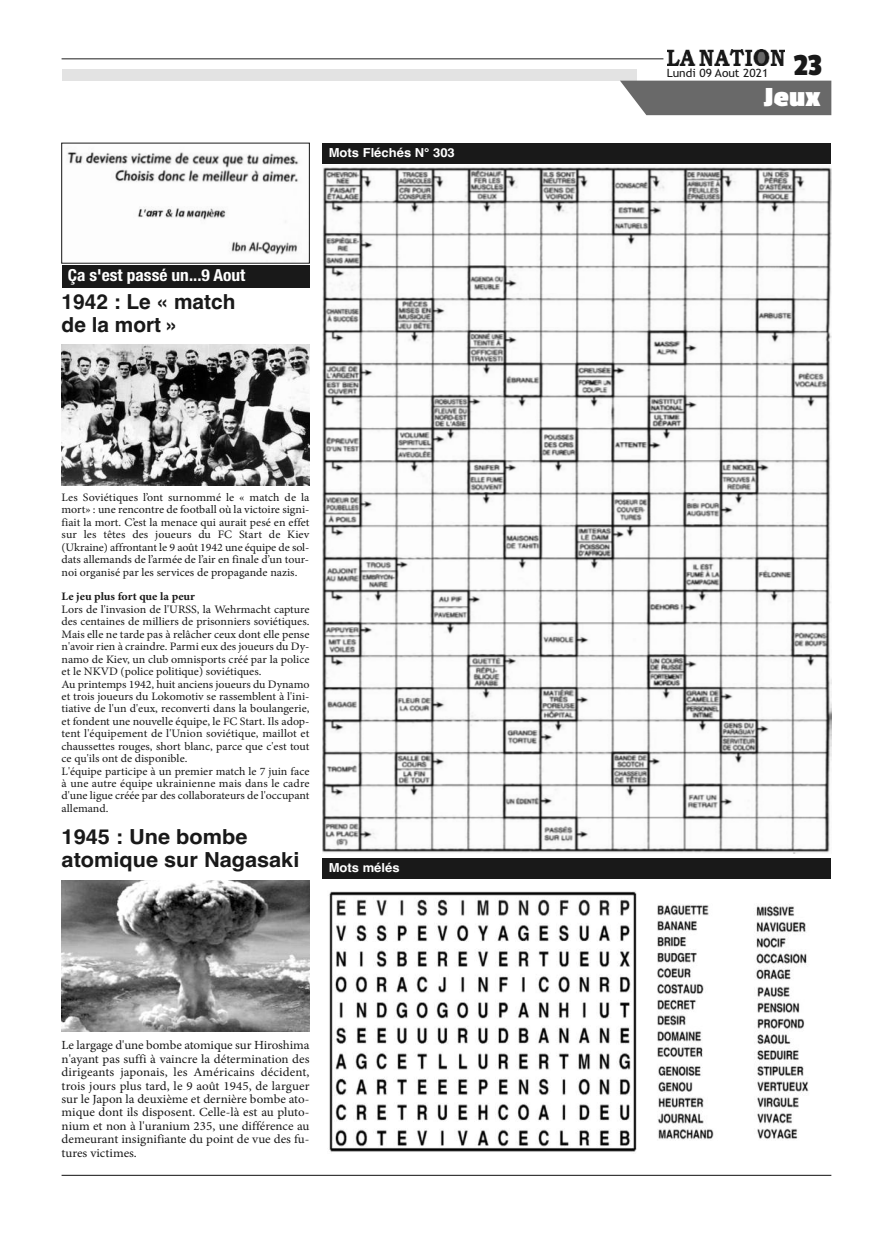
<style>
.page{position:relative;width:893px;height:1234px;background:#fff}
.page>*{position:absolute;margin:0;border:0;box-sizing:border-box;transform-origin:0 0}
.t1{font:32.1px "Passion One";color:#191919;scale:1.05 1}
.t2{font:700 28.95px "Passion One";color:#fff;scale:1.05 1}
.t3{font:700 20.7px/22.8px "Helvetica";color:#191919;scale:1.05 1}
.t4{font:700 20.7px/22.8px "Helvetica";color:#191919}
.t5{font:700 condensed 16.5px "Helvetica Neue";color:#fff;scale:1.05 1}
.t6{font:12.45px/13.5px "Minion Pro";color:#191919;text-align:justify;scale:1.05 1}
.t7{font:700 12.45px "Helvetica";color:#fff;scale:1.05 1}
.t8{font:11.4px/12.5px "Minion Pro";color:#191919;text-align:justify;scale:1.05 1}
.t9{font:700 11.4px "Minion Pro";color:#191919;scale:1.05 1}
.t10{font:11.4px "Trebuchet MS";color:#191919;scale:1.05 1}
</style>
<div class="page">
<img style="left:62px;top:344px;width:247px;height:141px">
<hr style="left:62px;top:1174px;width:769px;height:1px;background:#191919">
<img style="left:667px;top:49px;width:117px;height:16px">
<hr style="left:62px;top:59px;width:601px;height:1px;background:#191919">
<div style="left:62px;top:69px;width:574px;height:11px;background:#e3e3e3"></div>
<div style="left:620px;top:81px;width:211px;height:34px;background:#696969"></div>
<div style="left:322px;top:143px;width:509px;height:20px;background:#191919"></div>
<div style="left:322px;top:857px;width:509px;height:21px;background:#191919"></div>
<div style="left:62px;top:265px;width:247px;height:22px;background:#191919"></div>
<img style="left:62px;top:880px;width:247px;height:150px">
<img style="left:322px;top:167px;width:509px;height:686px">
<img style="left:329px;top:891px;width:480px;height:261px">
<img style="left:67px;top:152px;width:232px;height:103px">
<h3 class="t5" style="left:68px;top:261px;width:171px">Ça s'est passé un...9 Aout</h3>
<h3 class="t4" style="left:62px;top:291px;width:175px">1942 : Le « match de la mort »</h3>
<p class="t7" style="left:329px;top:145px;width:122px">Mots Fléchés N° 303</p>
<p class="t7" style="left:433px;top:145px;width:15px">27</p>
<p class="t8" style="left:62px;top:492px;width:238px">Les Soviétiques l’ont surnommé le « match de la mort» : une rencontre de football où la victoire signi&shy;fiait la mort. C’est la menace qui aurait pesé en effet sur les têtes des joueurs du FC Start de Kiev (Ukraine) affrontant le 9 août 1942 une équipe de sol&shy;dats allemands de l’armée de l’air en finale d’un tour&shy;noi organisé par les services de propagande nazis.</p>
<p class="t9" style="left:62px;top:592px;width:129px">Le jeu plus fort que la peur</p>
<p class="t8" style="left:62px;top:604px;width:238px;text-align:left">Lors de l'invasion de l'URSS, la Wehrmacht capture des centaines de milliers de prisonniers soviétiques.<br>Mais elle ne tarde pas à relâcher ceux dont elle pense n'avoir rien à craindre. Parmi eux des joueurs du Dy&shy;namo de Kiev, un club omnisports créé par la police et le NKVD (police politique) soviétiques.<br>Au printemps 1942, huit anciens joueurs du Dynamo et trois joueurs du Lokomotiv se rassemblent à l'ini&shy;tiative de l'un d'eux, reconverti dans la boulangerie, et fondent une nouvelle équipe, le FC Start. Ils adop&shy;tent l'équipement de l'Union soviétique, maillot et chaussettes rouges, short blanc, parce que c'est tout ce qu'ils ont de disponible.<br>L'équipe participe à un premier match le 7 juin face à une autre équipe ukrainienne mais dans le cadre d'une ligue créée par des collaborateurs de l'occupant allemand.</p>
<h3 class="t3" style="left:62px;top:825px;width:228px">1945 : Une bombe atomique sur Nagasaki</h3>
<p class="t7" style="left:329px;top:860px;width:69px">Mots mélés</p>
<p class="t6" style="left:62px;top:1039px;width:238px">Le largage d'une bombe atomique sur Hiroshima n'ayant pas suffi à vaincre la détermination des dirigeants japonais, les Américains décident, trois jours plus tard, le 9 août 1945, de larguer sur le Japon la deuxième et dernière bombe ato&shy;mique dont ils disposent. Celle-là est au pluto&shy;nium et non à l'uranium 235, une différence au demeurant insignifiante du point de vue des fu&shy;tures victimes.</p>
<h1 class="t1" style="left:794px;top:48px;width:28px">23</h1>
<p class="t10" style="left:667px;top:66px;width:98px">Lundi 09 Aout 2021</p>
<h2 class="t2" style="left:764px;top:82px;width:55px">Jeux</h2>
</div>
